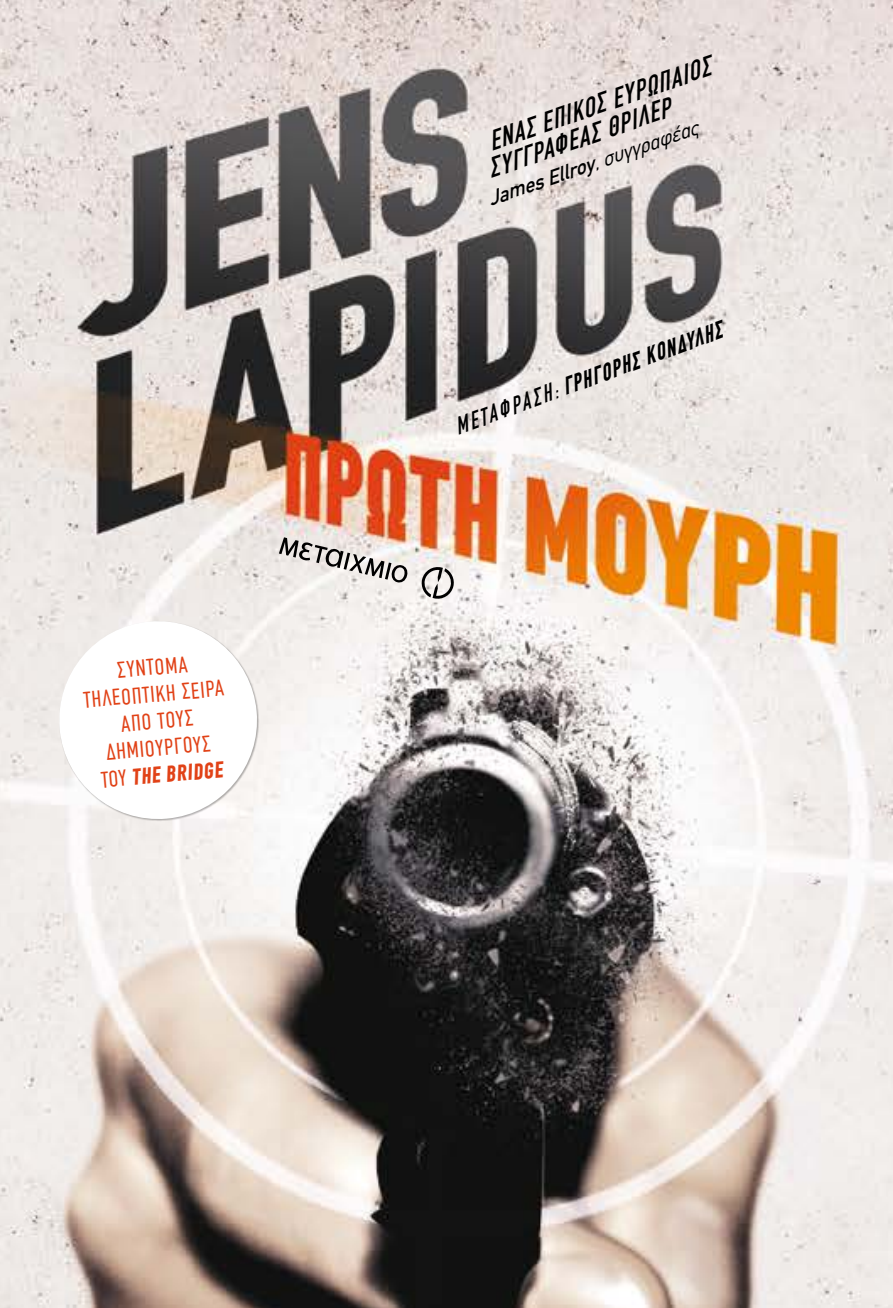
<style>
.page{position:relative;width:893px;height:1308px;background:#fff}
.page>*{position:absolute;margin:0;border:0;box-sizing:border-box;transform-origin:0 0}
.t1{font:italic condensed 27px/25.9px "CF Din";color:#000}
.t2{font:italic 700 23.85px "CF Din Condensed";color:#000;scale:.89 1}
.t3{font:condensed 22.5px/27px "CF Din";color:#e14217;text-align:center}
.t4{font:700 22.5px "CF Din Condensed";color:#e14217}
.t5{font:italic 20.25px "CF Din";color:#000}
.s1{font-family:"CF Din";font-weight:400;font-stretch:condensed}
.s2{font-style:inherit}
</style>
<div class="page">
<img style="left:0;top:0;width:893px;height:1307px">
<svg style="left:279px;top:537px;width:176px;height:63px"></svg>
<svg style="left:55px;top:617px;width:206px;height:206px"></svg>
<p class="t3" style="left:80px;top:660px;width:142px;rotate:-5deg">ΣΥΝΤΟΜΑ<br>ΤΗΛΕΟΠΤΙΚΗ ΣΕΙΡΑ<br>ΑΠΟ ΤΟΥΣ<br>ΔΗΜΙΟΥΡΓΟΥΣ</p>
<p class="t4" style="left:100px;top:767px;width:123px;rotate:-5deg"><span class="s1">ΤΟΥ</span> THE BRIDGE</p>
<p class="t1" style="left:476px;top:133px;width:244px;text-indent:9px;rotate:-19deg">ΕΝΆΣ ΕΠΙΚΌΣ ΕΥΡΩΠΆΙΌΣ<br>ΣΥΓΓΡΆΦΕΆΣ ΘΡΙΛΕΡ</p>
<p class="t5" style="left:485px;top:189px;width:222px;rotate:-19deg">James Ellroy<span class="s2">, συγγραφέας</span></p>
<p class="t2" style="left:450px;top:414px;width:319px;rotate:-20deg"><span class="s1">ΜΕΤΆΦΡΆΣΗ</span><span class="s1">:</span> ΓΡΗΓΌΡΗΣ ΚΌΝΔΎΛΗΣ</p>
</div>
